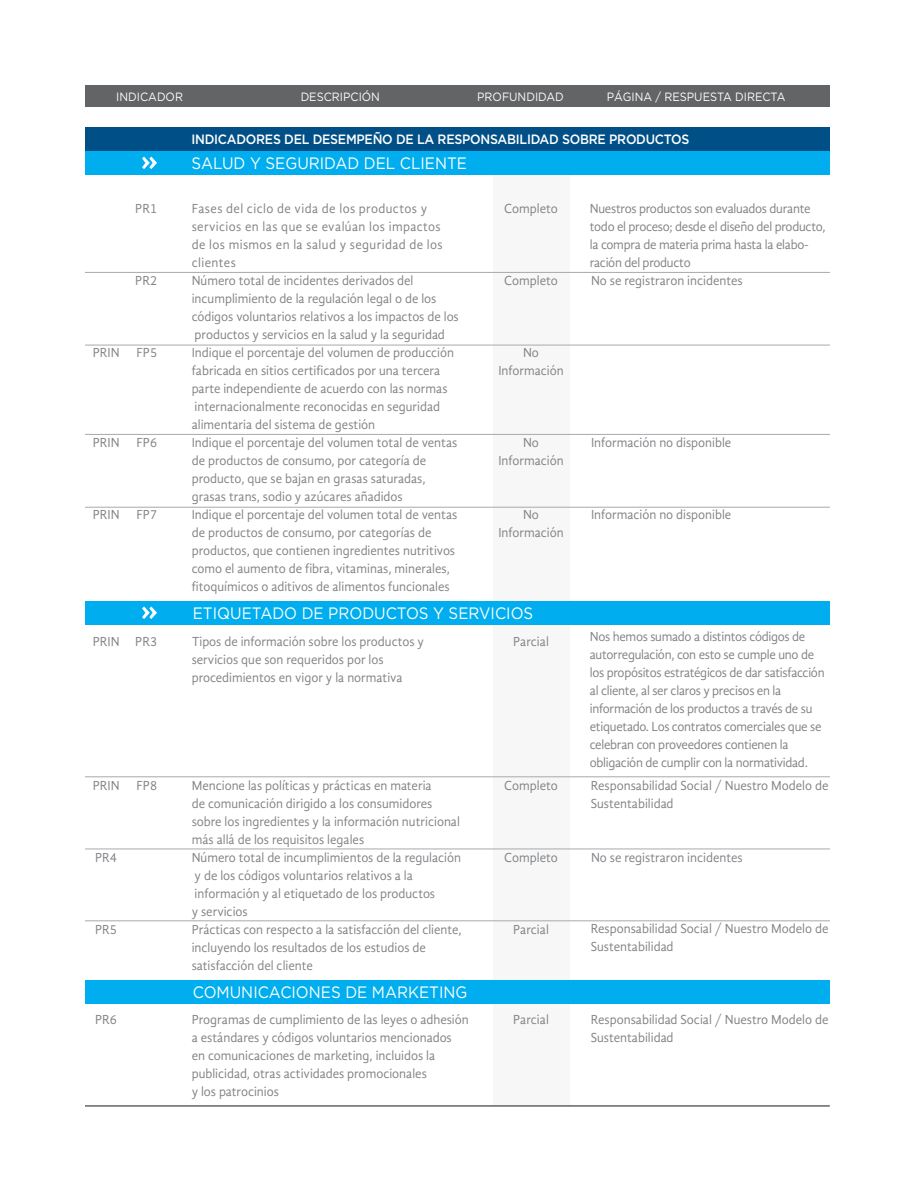
<style>
.page{position:relative;width:915px;height:1191px;background:#fff}
.page>*{position:absolute;margin:0;border:0;box-sizing:border-box;transform-origin:0 0}
.t1{font:16.5px "Gotham";color:#fff;scale:.92 1}
.t2{font:13.5px/18px "Gandhi Sans";color:#808285;scale:.95 1}
.t3{font:13.5px/18px "Gandhi Sans";letter-spacing:-.02em;color:#808285;scale:.95 1}
.t4{font:13.5px/18px "Gandhi Sans";letter-spacing:.03em;color:#808285;scale:.95 1}
.t5{font:500 13.5px "Gotham";letter-spacing:-.02em;color:#fff;scale:.92 1}
.t6{font:12px "Gotham";color:#fff;scale:.92 1}
</style>
<div class="page">
<div style="left:493px;top:169px;width:77px;height:937px;background:#f7f7f7"></div>
<hr style="left:85px;top:1105px;width:744px;height:1px;background:#636466">
<div style="left:85px;top:128px;width:744px;height:23px;background:#005087"></div>
<div style="left:85px;top:151px;width:744px;height:23px;background:#00aeef"></div>
<div style="left:85px;top:601px;width:744px;height:23px;background:#00aeef"></div>
<div style="left:85px;top:980px;width:744px;height:23px;background:#00aeef"></div>
<div style="left:85px;top:85px;width:744px;height:21px;background:#636466"></div>
<svg style="left:142px;top:157px;width:15px;height:12px"></svg>
<svg style="left:142px;top:606px;width:15px;height:13px"></svg>
<hr style="left:85px;top:272px;width:744px;height:1px;background:#a7a9ac">
<hr style="left:85px;top:345px;width:744px;height:1px;background:#a7a9ac">
<hr style="left:85px;top:434px;width:744px;height:1px;background:#a7a9ac">
<hr style="left:85px;top:507px;width:744px;height:1px;background:#a7a9ac">
<hr style="left:85px;top:776px;width:744px;height:1px;background:#a7a9ac">
<hr style="left:85px;top:848px;width:744px;height:1px;background:#a7a9ac">
<hr style="left:85px;top:920px;width:744px;height:1px;background:#a7a9ac">
<p class="t6" style="left:116px;top:90px;width:74px">INDICADOR</p>
<p class="t6" style="left:300px;top:90px;width:88px">DESCRIPCIÓN</p>
<p class="t6" style="left:477px;top:90px;width:95px">PROFUNDIDAD</p>
<p class="t6" style="left:606px;top:90px;width:196px">PÁGINA / RESPUESTA DIRECTA</p>
<p class="t5" style="left:191px;top:132px;width:542px">INDICADORES DEL DESEMPEÑO DE LA RESPONSABILIDAD SOBRE PRODUCTOS</p>
<p class="t1" style="left:191px;top:154px;width:301px">SALUD Y SEGURIDAD DEL CLIENTE</p>
<p class="t3" style="left:589px;top:200px;width:249px">Nuestros productos son evaluados durante todo el proceso; desde el diseño del producto, la compra de materia prima hasta la elabo&shy;ración del producto</p>
<p class="t2" style="left:135px;top:200px;width:24px">PR1</p>
<p class="t4" style="left:192px;top:200px;width:249px">Fases del ciclo de vida de los productos y</p>
<p class="t2" style="left:504px;top:200px;width:58px">Completo</p>
<p class="t4" style="left:192px;top:218px;width:265px">servicios en las que se evalúan los impactos de los mismos en la salud y seguridad de los clientes</p>
<p class="t2" style="left:135px;top:272px;width:24px">PR2</p>
<p class="t2" style="left:192px;top:272px;width:235px">Número total de incidentes derivados del</p>
<p class="t2" style="left:504px;top:272px;width:58px">Completo</p>
<p class="t2" style="left:591px;top:272px;width:161px">No se registraron incidentes</p>
<p class="t2" style="left:192px;top:290px;width:282px">incumplimiento de la regulación legal o de los códigos voluntarios relativos a los impactos de los productos y servicios en la salud y la seguridad</p>
<p class="t2" style="left:93px;top:344px;width:30px">PRIN</p>
<p class="t2" style="left:136px;top:344px;width:23px">FP5</p>
<p class="t2" style="left:192px;top:344px;width:277px">Indique el porcentaje del volumen de producción</p>
<p class="t2" style="left:523px;top:344px;width:18px">No</p>
<p class="t2" style="left:192px;top:362px;width:263px">fabricada en sitios certificados por una tercera</p>
<p class="t2" style="left:498px;top:362px;width:70px">Información</p>
<p class="t2" style="left:192px;top:380px;width:271px">parte independiente de acuerdo con las normas internacionalmente reconocidas en seguridad alimentaria del sistema de gestión</p>
<p class="t2" style="left:93px;top:434px;width:30px">PRIN</p>
<p class="t2" style="left:136px;top:434px;width:23px">FP6</p>
<p class="t2" style="left:192px;top:434px;width:281px">Indique el porcentaje del volumen total de ventas</p>
<p class="t2" style="left:523px;top:434px;width:18px">No</p>
<p class="t2" style="left:591px;top:434px;width:149px">Información no disponible</p>
<p class="t2" style="left:192px;top:452px;width:248px">de productos de consumo, por categoría de</p>
<p class="t2" style="left:498px;top:452px;width:70px">Información</p>
<p class="t2" style="left:192px;top:470px;width:248px">producto, que se bajan en grasas saturadas, grasas trans, sodio y azúcares añadidos</p>
<p class="t2" style="left:93px;top:506px;width:30px">PRIN</p>
<p class="t2" style="left:136px;top:506px;width:23px">FP7</p>
<p class="t2" style="left:192px;top:506px;width:281px">Indique el porcentaje del volumen total de ventas</p>
<p class="t2" style="left:523px;top:506px;width:18px">No</p>
<p class="t2" style="left:591px;top:506px;width:149px">Información no disponible</p>
<p class="t2" style="left:192px;top:524px;width:254px">de productos de consumo, por categorías de</p>
<p class="t2" style="left:498px;top:524px;width:70px">Información</p>
<p class="t2" style="left:192px;top:542px;width:279px">productos, que contienen ingredientes nutritivos como el aumento de fibra, vitaminas, minerales, fitoquímicos o aditivos de alimentos funcionales</p>
<p class="t1" style="left:193px;top:604px;width:371px">ETIQUETADO DE PRODUCTOS Y SERVICIOS</p>
<p class="t2" style="left:93px;top:632px;width:69px">PRIN PR3</p>
<p class="t2" style="left:192px;top:632px;width:246px">Tipos de información sobre los productos y</p>
<p class="t2" style="left:513px;top:632px;width:39px">Parcial</p>
<p class="t2" style="left:192px;top:650px;width:224px">servicios que son requeridos por los procedimientos en vigor y la normativa</p>
<p class="t3" style="left:589px;top:628px;width:249px">Nos hemos sumado a distintos códigos de autorregulación, con esto se cumple uno de los propósitos estratégicos de dar satisfacción al cliente, al ser claros y precisos en la información de los productos a través de su etiquetado. Los contratos comerciales que se celebran con proveedores contienen la obligación de cumplir con la normatividad.</p>
<p class="t2" style="left:93px;top:776px;width:30px">PRIN</p>
<p class="t2" style="left:136px;top:776px;width:23px">FP8</p>
<p class="t2" style="left:192px;top:776px;width:254px">Mencione las políticas y prácticas en materia</p>
<p class="t2" style="left:504px;top:776px;width:58px">Completo</p>
<p class="t2" style="left:192px;top:794px;width:284px">de comunicación dirigido a los consumidores sobre los ingredientes y la información nutricional más allá de los requisitos legales</p>
<p class="t2" style="left:95px;top:848px;width:24px">PR4</p>
<p class="t2" style="left:192px;top:848px;width:285px">Número total de incumplimientos de la regulación</p>
<p class="t2" style="left:504px;top:848px;width:58px">Completo</p>
<p class="t2" style="left:591px;top:848px;width:161px">No se registraron incidentes</p>
<p class="t2" style="left:192px;top:866px;width:258px">y de los códigos voluntarios relativos a la información y al etiquetado de los productos y servicios</p>
<p class="t2" style="left:95px;top:920px;width:24px">PR5</p>
<p class="t2" style="left:192px;top:920px;width:286px">Prácticas con respecto a la satisfacción del cliente,</p>
<p class="t2" style="left:513px;top:920px;width:39px">Parcial</p>
<p class="t2" style="left:192px;top:938px;width:248px">incluyendo los resultados de los estudios de satisfacción del cliente</p>
<p class="t2" style="left:590px;top:776px;width:252px">Responsabilidad Social / Nuestro Modelo de<br>Sustentabilidad</p>
<p class="t2" style="left:590px;top:919px;width:252px">Responsabilidad Social / Nuestro Modelo de<br>Sustentabilidad</p>
<p class="t1" style="left:193px;top:982px;width:300px">COMUNICACIONES DE MARKETING</p>
<p class="t2" style="left:95px;top:1010px;width:24px">PR6</p>
<p class="t2" style="left:192px;top:1010px;width:293px">Programas de cumplimiento de las leyes o adhesión</p>
<p class="t2" style="left:513px;top:1010px;width:39px">Parcial</p>
<p class="t2" style="left:192px;top:1028px;width:275px">a estándares y códigos voluntarios mencionados en comunicaciones de marketing, incluidos la publicidad, otras actividades promocionales<br>y los patrocinios</p>
<p class="t2" style="left:590px;top:1010px;width:252px">Responsabilidad Social / Nuestro Modelo de<br>Sustentabilidad</p>
</div>
